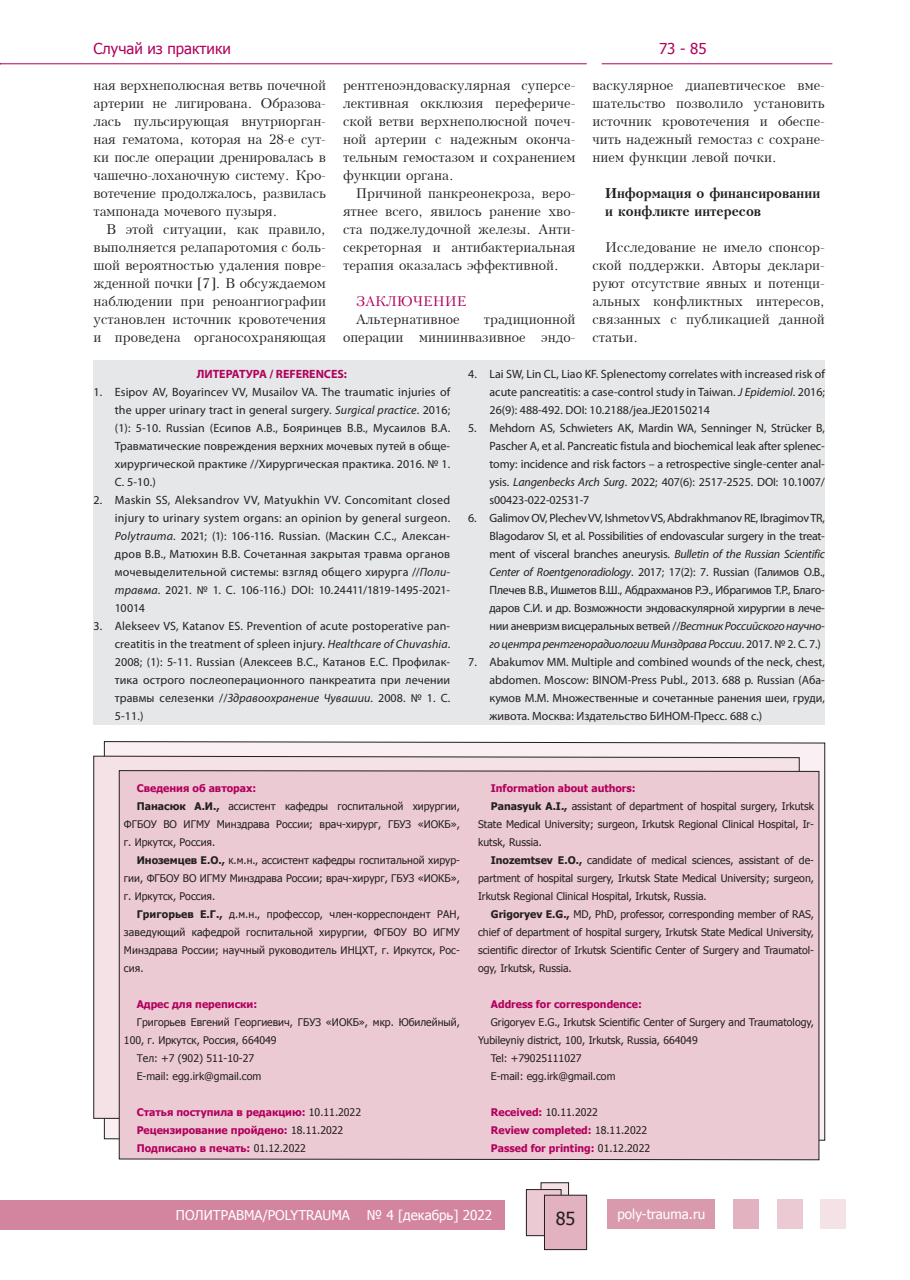
<style>
.page{position:relative;width:910px;height:1280px;background:#fff}
.page>*{position:absolute;margin:0;border:0;box-sizing:border-box;transform-origin:0 0}
.t1{font:18px "Tahoma";color:#231f20}
.t2{font:15px "Tahoma";color:#b1015c}
.t3{font:13.5px/18px "Kudrashov Plain";color:#231f20;text-align:justify}
.t4{font:13.5px "Tahoma";color:#fff}
.t5{font:700 13.5px/18px "Kudrashov";color:#231f20}
.t6{font:13.5px "Kudrashov Plain";color:#b1015c}
.t7{font:12px/18px "Myriad Pro";color:#231f20;text-align:justify}
.t8{font:700 12px "Myriad Pro";color:#b1015c}
.t9{font:10.5px "Tahoma";color:#231f20}
.t10{font:700 10.5px/18px "Tahoma";color:#b1015c}
.s1{font-style:italic}
.s2{font-weight:700}
.s3{font-weight:400;color:#231f20}
</style>
<div class="page">
<div style="left:607px;top:1198px;width:107px;height:30px;background:#da9aae"></div>
<div style="left:733px;top:1198px;width:26px;height:30px;background:#e3b2c1"></div>
<div style="left:777px;top:1198px;width:26px;height:30px;background:#eccad4"></div>
<div style="left:821px;top:1198px;width:25px;height:30px;background:#f5e2e7"></div>
<div style="left:0;top:1200px;width:505px;height:29px;background:#d3859f"></div>
<div style="left:541px;top:1183px;width:28px;height:36px;background:#f5e2e7"></div>
<div style="left:541px;top:1182px;width:28px;height:37px;border:1px solid #231f20"></div>
<div style="left:526px;top:1189px;width:35px;height:47px;background:#eccad4"></div>
<div style="left:526px;top:1189px;width:35px;height:47px;border:1px solid #231f20"></div>
<div style="left:544px;top:1195px;width:43px;height:54px;background:#e3b2c1"></div>
<div style="left:544px;top:1195px;width:43px;height:55px;border:1px solid #231f20"></div>
<hr style="left:0;top:63px;width:587px;height:1px;background:#b1015c">
<hr style="left:602px;top:63px;width:230px;height:1px;background:#b1015c">
<div style="left:94px;top:360px;width:731px;height:365px;background:#e6e7e9"></div>
<svg style="left:104px;top:741px;width:721px;height:399px"></svg>
<svg style="left:93px;top:756px;width:707px;height:364px;background:#e7d5da"></svg>
<div style="left:119px;top:770px;width:700px;height:390px;background:#eccad4"></div>
<p class="t2" style="left:94px;top:38px;width:139px">Случай из практики</p>
<p class="t2" style="left:659px;top:38px;width:49px">73 - 85</p>
<p class="t3" style="left:94px;top:76px;width:234px">ная верхнеполюсная ветвь почечной артерии не лигирована. Образова&shy;лась пульсирующая внутриорган&shy;ная гематома, которая на 28-е сут&shy;ки после операции дренировалась в чашечно-лоханочную систему. Кро&shy;вотечение продолжалось, развилась тампонада мочевого пузыря.</p>
<p class="t3" style="left:94px;top:220px;width:234px;text-indent:13px">В этой ситуации, как правило, выполняется релапаротомия с боль&shy;шой вероятностью удаления повре&shy;жденной почки [7]. В обсуждаемом наблюдении при реноангиографии установлен источник кровотечения и проведена органосохраняющая</p>
<p class="t3" style="left:592px;top:76px;width:234px">васкулярное диапевтическое вме&shy;шательство позволило установить источник кровотечения и обеспе&shy;чить надежный гемостаз с сохране&shy;нием функции левой почки.</p>
<p class="t5" style="left:605px;top:184px;width:216px">Информация о финансировании и конфликте интересов</p>
<p class="t3" style="left:592px;top:238px;width:234px;text-indent:13px">Исследование не имело спонсор&shy;ской поддержки. Авторы деклари&shy;руют отсутствие явных и потенци&shy;альных конфликтных интересов, связанных с публикацией данной статьи.</p>
<p class="t3" style="left:343px;top:76px;width:234px">рентгеноэндоваскулярная суперсе&shy;лективная окклюзия перефериче&shy;ской ветви верхнеполюсной почеч&shy;ной артерии с надежным оконча&shy;тельным гемостазом и сохранением функции органа.</p>
<p class="t3" style="left:343px;top:184px;width:234px;text-indent:13px">Причиной панкреонекроза, веро&shy;ятнее всего, явилось ранение хво&shy;ста поджелудочной железы. Анти&shy;секреторная и антибактериальная терапия оказалась эффективной.</p>
<p class="t6" style="left:356px;top:293px;width:112px">ЗАКЛЮЧЕНИЕ</p>
<p class="t3" style="left:356px;top:310px;width:105px">Альтернативное</p>
<p class="t3" style="left:343px;top:310px;width:234px;text-align:right">традиционной<br>операции миниинвазивное эндо-</p>
<p class="t8" style="left:197px;top:366px;width:152px">ЛИТЕРАТУРА / REFERENCES:</p>
<p class="t7" style="left:115px;top:383px;width:337px;text-indent:-21px">1. Esipov AV, Boyarincev VV, Musailov VA. The traumatic injuries of the upper urinary tract in general surgery. <span class="s1">Surgical practice</span>. 2016; (1): 5-10. Russian (Есипов А.В., Бояринцев В.В., Мусаилов В.А.<br>Травматические повреждения верхних мочевых путей в обще&shy;хирургической практике //Хирургическая практика. 2016. № 1.<br>С. 5-10.)</p>
<p class="t7" style="left:115px;top:491px;width:337px;text-indent:-21px">2. Maskin SS, Aleksandrov VV, Matyukhin VV. Concomitant closed injury to urinary system organs: an opinion by general surgeon.<br><span class="s1">Polytrauma</span>. 2021; (1): 106-116. Russian. (Маскин С.С., Алексан&shy;дров В.В., Матюхин В.В. Сочетанная закрытая травма органов мочевыделительной системы: взгляд общего хирурга //<span class="s1">Поли&shy;травма</span>. 2021. № 1. С. 106-116.) DOI: 10.24411/1819-1495-2021- 10014</p>
<p class="t7" style="left:115px;top:617px;width:337px;text-indent:-21px">3. Alekseev VS, Katanov ES. Prevention of acute postoperative pan&shy;creatitis in the treatment of spleen injury. <span class="s1">Healthcare of Chuvashia</span>.<br>2008; (1): 5-11. Russian (Алексеев В.С., Катанов Е.С. Профилак&shy;тика острого послеоперационного панкреатита при лечении травмы селезенки //<span class="s1">Здравоохранение Чувашии</span>. 2008. № 1. С.<br>5-11.)</p>
<p class="t7" style="left:489px;top:365px;width:337px;text-indent:-21px">4. Lai SW, Lin CL, Liao KF. Splenectomy correlates with increased risk of acute pancreatitis: a case-control study in Taiwan. <span class="s1">J Epidemiol</span>. 2016; 26(9): 488-492. DOI: 10.2188/jea.JE20150214</p>
<p class="t7" style="left:489px;top:419px;width:337px;text-indent:-21px">5. Mehdorn AS, Schwieters AK, Mardin WA, Senninger N, Strücker B, Pascher A, et al. Pancreatic fistula and biochemical leak after splenec&shy;tomy: incidence and risk factors – a retrospective single-center anal&shy;ysis. <span class="s1">Langenbecks Arch Surg</span>. 2022; 407(6): 2517-2525. DOI: 10.1007/ s00423-022-02531-7</p>
<p class="t7" style="left:489px;top:509px;width:337px;text-indent:-21px">6. Galimov OV, Plechev VV, Ishmetov VS, Abdrakhmanov RE, Ibragimov TR, Blagodarov SI, et al. Possibilities of endovascular surgery in the treat&shy;ment of visceral branches aneurysis. <span class="s1">Bulletin of the Russian Scientific Center of Roentgenoradiology</span>. 2017; 17(2): 7. Russian (Галимов О.В., Плечев В.В., Ишметов В.Ш., Абдрахманов Р.Э., Ибрагимов Т.Р., Благо&shy;даров С.И. и др. Возможности эндоваскулярной хирургии в лече&shy;нии аневризм висцеральных ветвей //<span class="s1">Вестник Российского научно&shy;го центра рентгенорадиологии Минздрава России</span>. 2017. № 2. С. 7.)</p>
<p class="t7" style="left:489px;top:653px;width:337px;text-indent:-21px">7. Abakumov MM. Multiple and combined wounds of the neck, chest, abdomen. Moscow: BINOM-Press Publ., 2013. 688 p. Russian (Аба&shy;кумов М.М. Множественные и сочетанные ранения шеи, груди, живота. Москва: Издательство БИНОМ-Пресс. 688 с.)</p>
<p class="t10" style="left:137px;top:779px;width:121px">Сведения об авторах:</p>
<p class="t9" style="left:137px;top:799px;width:325px"><span class="s2">Панасюк А.И.,</span> ассистент кафедры госпитальной хирургии,</p>
<p class="t9" style="left:124px;top:817px;width:338px">ФГБОУ ВО ИГМУ Минздрава России; врач-хирург, ГБУЗ «ИОКБ»,</p>
<p class="t9" style="left:124px;top:835px;width:93px">г. Иркутск, Россия.</p>
<p class="t9" style="left:137px;top:853px;width:325px"><span class="s2">Иноземцев Е.О.,</span> к.м.н., ассистент кафедры госпитальной хирур-</p>
<p class="t9" style="left:124px;top:871px;width:338px">гии, ФГБОУ ВО ИГМУ Минздрава России; врач-хирург, ГБУЗ «ИОКБ»,</p>
<p class="t9" style="left:124px;top:889px;width:93px">г. Иркутск, Россия.</p>
<p class="t9" style="left:137px;top:907px;width:325px"><span class="s2">Григорьев Е.Г.,</span> д.м.н., профессор, член-корреспондент РАН,</p>
<p class="t9" style="left:124px;top:925px;width:337px">заведующий кафедрой госпитальной хирургии, ФГБОУ ВО ИГМУ</p>
<p class="t9" style="left:124px;top:943px;width:337px">Минздрава России; научный руководитель ИНЦХТ, г. Иркутск, Рос-</p>
<p class="t9" style="left:124px;top:961px;width:21px">сия.</p>
<p class="t10" style="left:137px;top:995px;width:122px">Адрес для переписки:</p>
<p class="t9" style="left:137px;top:1015px;width:325px">Григорьев Евгений Георгиевич, ГБУЗ «ИОКБ», мкр. Юбилейный,</p>
<p class="t9" style="left:124px;top:1033px;width:154px">100, г. Иркутск, Россия, 664049</p>
<p class="t9" style="left:137px;top:1051px;width:119px">Тел: +7 (902) 511-10-27</p>
<p class="t9" style="left:137px;top:1069px;width:126px">E-mail: egg.irk@gmail.com</p>
<p class="t10" style="left:137px;top:1103px;width:226px">Статья поступила в редакцию: <span class="s3">10.11.2022<br></span>Рецензирование пройдено: <span class="s3">18.11.2022<br></span>Подписано в печать: <span class="s3">01.12.2022</span></p>
<p class="t10" style="left:491px;top:779px;width:146px">Information about authors:</p>
<p class="t9" style="left:491px;top:799px;width:325px"><span class="s2">Panasyuk A.I.,</span> assistant of department of hospital surgery, Irkutsk</p>
<p class="t9" style="left:478px;top:817px;width:337px">State Medical University; surgeon, Irkutsk Regional Clinical Hospital, Ir-</p>
<p class="t9" style="left:478px;top:835px;width:65px">kutsk, Russia.</p>
<p class="t9" style="left:491px;top:853px;width:325px"><span class="s2">Inozemtsev E.O.,</span> candidate of medical sciences, assistant of de-</p>
<p class="t9" style="left:478px;top:871px;width:337px">partment of hospital surgery, Irkutsk State Medical University; surgeon,</p>
<p class="t9" style="left:478px;top:889px;width:230px">Irkutsk Regional Clinical Hospital, Irkutsk, Russia.</p>
<p class="t9" style="left:491px;top:907px;width:325px"><span class="s2">Grigoryev E.G.,</span> MD, PhD, professor, corresponding member of RAS,</p>
<p class="t9" style="left:478px;top:925px;width:337px">chief of department of hospital surgery, Irkutsk State Medical University,</p>
<p class="t9" style="left:478px;top:943px;width:337px">scientific director of Irkutsk Scientific Center of Surgery and Traumatol-</p>
<p class="t9" style="left:478px;top:961px;width:95px">ogy, Irkutsk, Russia.</p>
<p class="t10" style="left:491px;top:994px;width:152px">Address for correspondence:</p>
<p class="t9" style="left:491px;top:1015px;width:325px">Grigoryev E.G., Irkutsk Scientific Center of Surgery and Traumatology,</p>
<p class="t9" style="left:478px;top:1033px;width:221px">Yubileyniy district, 100, Irkutsk, Russia, 664049</p>
<p class="t9" style="left:491px;top:1051px;width:92px">Tel: +79025111027</p>
<p class="t9" style="left:491px;top:1069px;width:126px">E-mail: egg.irk@gmail.com</p>
<p class="t10" style="left:491px;top:1102px;width:161px">Received: <span class="s3">10.11.2022<br></span>Review completed: <span class="s3">18.11.2022<br></span>Passed for printing: <span class="s3">01.12.2022</span></p>
<p class="t4" style="left:176px;top:1206px;width:176px">ПОЛИТРАВМА/POLYTRAUMA</p>
<p class="t4" style="left:367px;top:1206px;width:127px">№ 4 [декабрь] 2022</p>
<h1 class="t1" style="left:556px;top:1206px;width:21px">85</h1>
<p class="t4" style="left:617px;top:1205px;width:89px">poly-trauma.ru</p>
</div>
